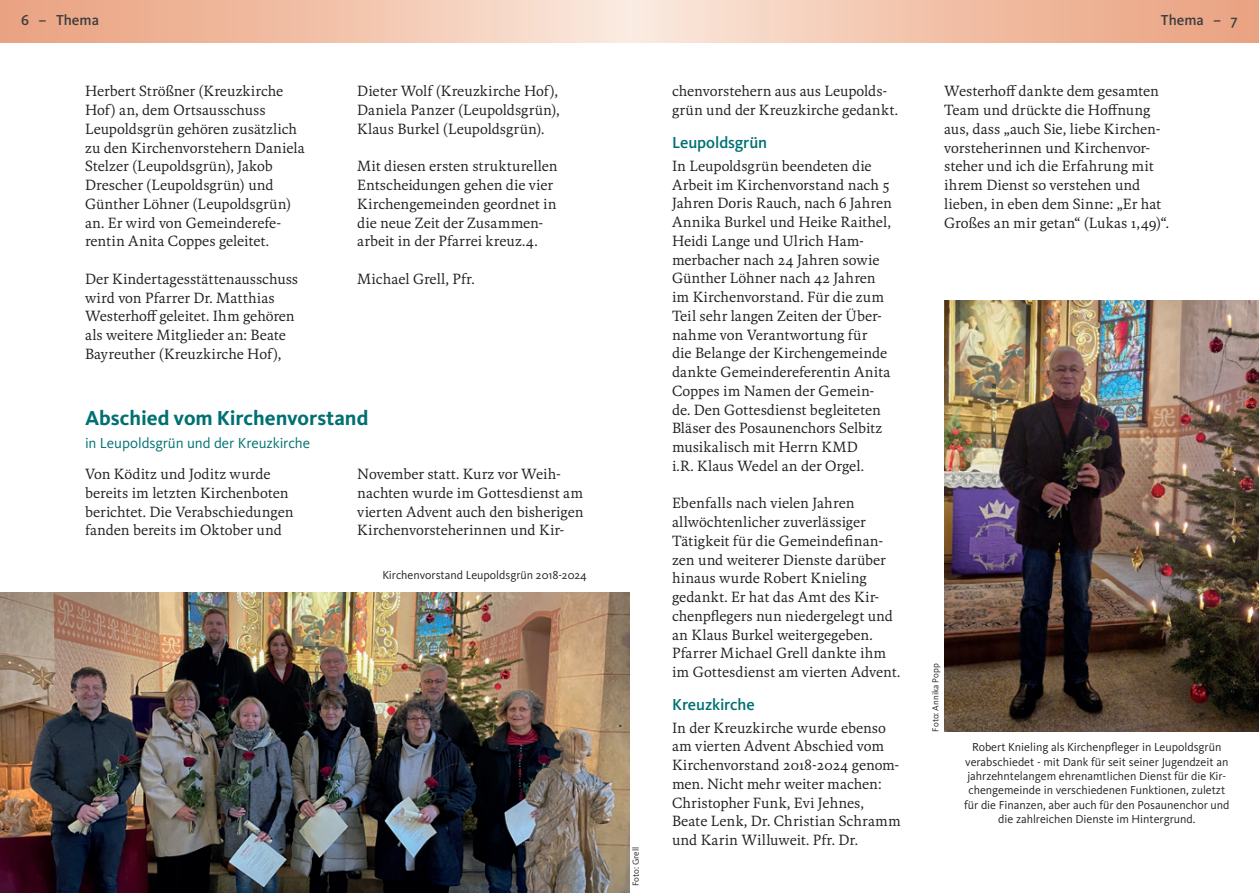
<style>
.page{position:relative;width:1259px;height:893px;background:#fff}
.page>*{position:absolute;margin:0;border:0;box-sizing:border-box;transform-origin:0 0}
.t1{font:700 21px "Kievit OT";color:#017072}
.t2{font:500 16.5px "Kievit OT";letter-spacing:-.01em;color:#017072}
.t3{font:15px/18.8px "Kievit Serif";color:#231f20}
.t4{font:15px "Kievit OT";letter-spacing:-.005em;color:#017072}
.t5{font:500 15px "Kievit OT";color:#3e3e3f}
.t6{font:12px/14.4px "Kievit OT";color:#231f20;text-align:center}
.t7{font:9px "Kievit OT";color:#231f20}
</style>
<div class="page">
<div style="left:0;top:0;width:629px;height:43px;background:linear-gradient(to right,#e99e7b,#fae7db)"></div>
<div style="left:629px;top:0;width:630px;height:43px;background:linear-gradient(to right,#fae7db,#e99f7c)"></div>
<img style="left:944px;top:301px;width:315px;height:430px">
<img style="left:0;top:592px;width:629px;height:301px">
<p class="t5" style="left:21px;top:11px;width:79px">6 – Thema</p>
<p class="t5" style="left:1161px;top:11px;width:78px">Thema – 7</p>
<p class="t3" style="left:85px;top:81px;width:221px">Herbert Strößner (Kreuzkirche<br>Hof) an, dem Ortsausschuss<br>Leupoldsgrün gehören zusätzlich zu den Kirchenvorstehern Daniela<br>Stelzer (Leupoldsgrün), Jakob<br>Drescher (Leupoldsgrün) und<br>Günther Löhner (Leupoldsgrün) an. Er wird von Gemeinderefe&shy;rentin Anita Coppes geleitet.</p>
<p class="t3" style="left:85px;top:269px;width:215px">Der Kindertagesstättenausschuss wird von Pfarrer Dr. Matthias<br>Westerhoff geleitet. Ihm gehören als weitere Mitglieder an: Beate<br>Bayreuther (Kreuzkirche Hof),</p>
<p class="t3" style="left:357px;top:81px;width:204px">Dieter Wolf (Kreuzkirche Hof),<br>Daniela Panzer (Leupoldsgrün),<br>Klaus Burkel (Leupoldsgrün).</p>
<p class="t3" style="left:357px;top:156px;width:202px">Mit diesen ersten strukturellen<br>Entscheidungen gehen die vier<br>Kirchengemeinden geordnet in die neue Zeit der Zusammen&shy;arbeit in der Pfarrei kreuz.4.</p>
<p class="t3" style="left:357px;top:269px;width:119px">Michael Grell, Pfr.</p>
<h1 class="t1" style="left:85px;top:406px;width:285px">Abschied vom Kirchenvorstand</h1>
<p class="t4" style="left:85px;top:435px;width:226px">in Leupoldsgrün und der Kreuzkirche</p>
<p class="t3" style="left:85px;top:464px;width:210px">Von Köditz und Joditz wurde bereits im letzten Kirchenboten berichtet. Die Verabschiedungen fanden bereits im Oktober und</p>
<p class="t3" style="left:357px;top:464px;width:228px">November statt. Kurz vor Weih&shy;nachten wurde im Gottesdienst am vierten Advent auch den bisherigen Kirchenvorsteherinnen und Kir-</p>
<p class="t6" style="left:382px;top:568px;width:206px">Kirchenvorstand Leupoldsgrün 2018-2024</p>
<p class="t7" style="left:631px;top:886px;width:41px;rotate:-90deg">Foto: Grell</p>
<p class="t3" style="left:672px;top:81px;width:227px">chenvorstehern aus aus Leupolds&shy;grün und der Kreuzkirche gedankt.</p>
<p class="t2" style="left:672px;top:133px;width:97px">Leupoldsgrün</p>
<p class="t3" style="left:672px;top:156px;width:221px">In Leupoldsgrün beendeten die<br>Arbeit im Kirchenvorstand nach 5<br>Jahren Doris Rauch, nach 6 Jahren<br>Annika Burkel und Heike Raithel,<br>Heidi Lange und Ulrich Ham&shy;merbacher nach 24 Jahren sowie<br>Günther Löhner nach 42 Jahren im Kirchenvorstand. Für die zum<br>Teil sehr langen Zeiten der Über&shy;nahme von Verantwortung für<br>die Belange der Kirchengemeinde dankte Gemeindereferentin Anita<br>Coppes im Namen der Gemein&shy;de. Den Gottesdienst begleiteten<br>Bläser des Posaunenchors Selbitz musikalisch mit Herrn KMD<br>i.R. Klaus Wedel an der Orgel.</p>
<p class="t3" style="left:672px;top:493px;width:230px">Ebenfalls nach vielen Jahren allwöchtenlicher zuverlässiger<br>Tätigkeit für die Gemeindefinan&shy;zen und weiterer Dienste darüber hinaus wurde Robert Knieling gedankt. Er hat das Amt des Kir&shy;chenpflegers nun niedergelegt und an Klaus Burkel weitergegeben.<br>Pfarrer Michael Grell dankte ihm im Gottesdienst am vierten Advent.</p>
<p class="t2" style="left:672px;top:695px;width:84px">Kreuzkirche</p>
<p class="t3" style="left:672px;top:718px;width:230px">In der Kreuzkirche wurde ebenso am vierten Advent Abschied vom<br>Kirchenvorstand 2018-2024 genom&shy;men. Nicht mehr weiter machen:<br>Christopher Funk, Evi Jehnes,<br>Beate Lenk, Dr. Christian Schramm und Karin Willuweit. Pfr. Dr.</p>
<p class="t3" style="left:944px;top:81px;width:226px">Westerhoff dankte dem gesamten<br>Team und drückte die Hoffnung aus, dass „auch Sie, liebe Kirchen&shy;vorsteherinnen und Kirchenvor&shy;steher und ich die Erfahrung mit ihrem Dienst so verstehen und lieben, in eben dem Sinne: „Er hat<br>Großes an mir getan“ (Lukas 1,49)“.</p>
<p class="t7" style="left:930px;top:731px;width:69px;rotate:-90deg">Foto: Annika Popp</p>
<p class="t6" style="left:964px;top:740px;width:267px">Robert Knieling als Kirchenpfleger in Leupoldsgrün verabschiedet - mit Dank für seit seiner Jugendzeit an jahrzehntelangem ehrenamtlichen Dienst für die Kir&shy;chengemeinde in verschiedenen Funktionen, zuletzt für die Finanzen, aber auch für den Posaunenchor und die zahlreichen Dienste im Hintergrund.</p>
</div>
